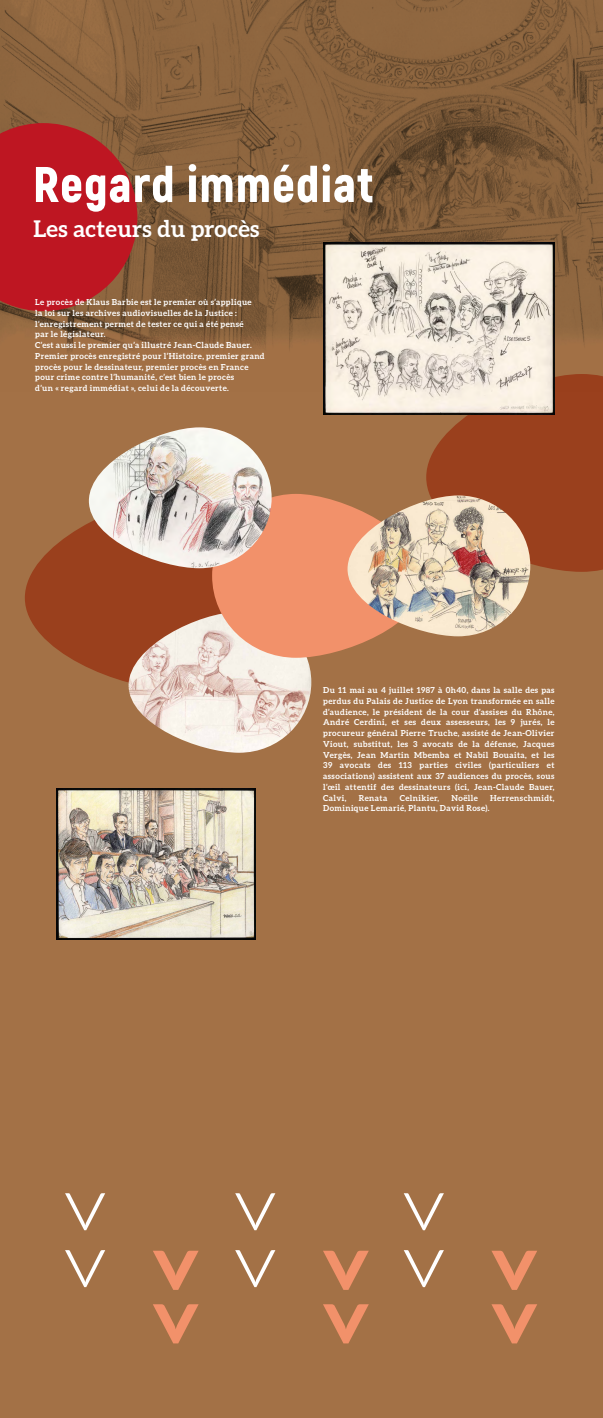
<style>
.page{position:relative;width:603px;height:1418px;background:#fff}
.page>*{position:absolute;margin:0;border:0;box-sizing:border-box;transform-origin:0 0}
.t1{font:900 50px "Akrobat";letter-spacing:.02em;color:#fff}
.t2{font:700 23px "Aleo";letter-spacing:.01em;color:#fff}
.t3{font:700 8.25px/10.8px "Aleo";letter-spacing:.05em;color:#fff}
</style>
<div class="page">
<div style="left:0;top:0;width:602px;height:1417px;background:#a37146"></div>
<div style="left:426px;top:391px;width:176px;height:181px;background:#9a401d"></div>
<img style="left:0;top:0;width:602px;height:391px">
<svg style="left:65px;top:1193px;width:40px;height:37px"></svg>
<svg style="left:65px;top:1250px;width:40px;height:37px"></svg>
<svg style="left:153px;top:1250px;width:45px;height:39px"></svg>
<svg style="left:153px;top:1304px;width:45px;height:39px"></svg>
<svg style="left:235px;top:1193px;width:40px;height:37px"></svg>
<svg style="left:235px;top:1250px;width:40px;height:37px"></svg>
<svg style="left:323px;top:1250px;width:45px;height:39px"></svg>
<svg style="left:323px;top:1304px;width:45px;height:39px"></svg>
<svg style="left:403px;top:1193px;width:40px;height:37px"></svg>
<svg style="left:403px;top:1250px;width:40px;height:37px"></svg>
<svg style="left:491px;top:1250px;width:46px;height:39px"></svg>
<svg style="left:491px;top:1304px;width:46px;height:39px"></svg>
<svg style="left:0;top:123px;width:137px;height:188px;background:#b42125"></svg>
<svg style="left:25px;top:499px;width:187px;height:183px;fill:#9a401d"></svg>
<img style="left:128px;top:612px;width:183px;height:140px">
<img style="left:323px;top:243px;width:231px;height:171px">
<img style="left:57px;top:788px;width:199px;height:151px">
<svg style="left:212px;top:494px;width:165px;height:163px;background:#ed946f"></svg>
<img style="left:89px;top:427px;width:182px;height:141px">
<img style="left:347px;top:495px;width:183px;height:141px">
<h1 class="t1" style="left:33px;top:152px;width:342px">Regard immédiat</h1>
<h2 class="t2" style="left:33px;top:215px;width:227px">Les acteurs du procès</h2>
<p class="t3" style="left:35px;top:296px;width:231px">Le procès de Klaus Barbie est le premier où s’applique<br>la loi sur les archives audiovisuelles de la Justice : l’enregistrement permet de tester ce qui a été pensé<br>par le législateur.<br>C’est aussi le premier qu’a illustré Jean-Claude Bauer.<br>Premier procès enregistré pour l’Histoire, premier grand procès pour le dessinateur, premier procès en France pour crime contre l’humanité, c’est bien le procès<br>d’un « regard immédiat », celui de la découverte.</p>
<p class="t3" style="left:323px;top:684px;width:233px;text-align:justify">Du 11 mai au 4 juillet 1987 à 0h40, dans la salle des pas perdus du Palais de Justice de Lyon transformée en salle d’audience, le président de la cour d’assises du Rhône, André Cerdini, et ses deux assesseurs, les 9 jurés, le procureur général Pierre Truche, assisté de Jean-Olivier Viout, substitut, les 3 avocats de la défense, Jacques Vergès, Jean Martin Mbemba et Nabil Bouaita, et les 39 avocats des 113 parties civiles (particuliers et associations) assistent aux 37 audiences du procès, sous l’œil attentif des dessinateurs (ici, Jean-Claude Bauer, Calvi,</p>
<p class="t3" style="left:359px;top:792px;width:30px">Renata</p>
<p class="t3" style="left:399px;top:792px;width:41px">Celnikier,</p>
<p class="t3" style="left:451px;top:792px;width:28px">Noëlle</p>
<p class="t3" style="left:490px;top:792px;width:66px">Herrenschmidt,</p>
<p class="t3" style="left:323px;top:803px;width:168px">Dominique Lemarié, Plantu, David Rose).</p>
</div>
